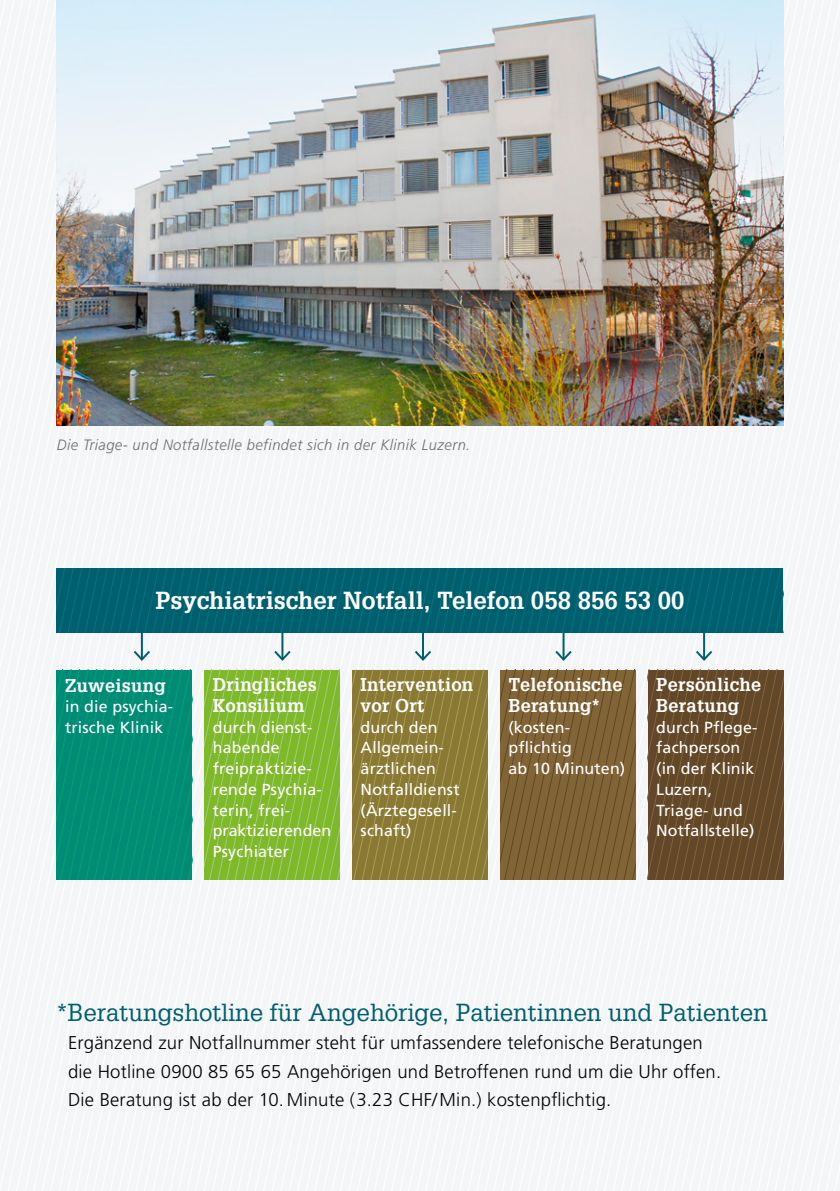
<style>
.page{position:relative;width:840px;height:1191px;background:#fff}
.page>*{position:absolute;margin:0;border:0;box-sizing:border-box;transform-origin:0 0}
.t1{font:24px "Glypha LT Pro";color:#005f6d}
.t2{font:700 24px "Glypha LT Pro";color:#fff}
.t3{font:300 18.4px/28.4px "Frutiger LT Std";letter-spacing:.01em;color:#000}
.t4{font:700 18px/20.8px "Glypha LT Pro";letter-spacing:.015em;color:#fff}
.t5{font:16px/20.8px "Frutiger LT Std";letter-spacing:.01em;color:#fff}
.t6{font:italic 300 15px "Frutiger LT Std";letter-spacing:.03em;color:#706f6f}
</style>
<div class="page">
<div style="left:0;top:0;width:600px;height:1191px;background:#f4f5f7"></div>
<div style="left:600px;top:0;width:239px;height:1191px;background:#f4f5f7"></div>
<svg style="left:57px;top:670px;width:135px;height:209px;background:#008d75"></svg>
<svg style="left:204px;top:670px;width:135px;height:209px;background:#81bb31"></svg>
<svg style="left:352px;top:670px;width:135px;height:209px;background:#8d7d37"></svg>
<svg style="left:500px;top:670px;width:135px;height:209px;background:#7e6135"></svg>
<svg style="left:647px;top:670px;width:135px;height:209px;background:#664b2b"></svg>
<svg style="left:57px;top:568px;width:534px;height:64px;background:#006170"></svg>
<svg style="left:591px;top:568px;width:191px;height:64px;background:#006170"></svg>
<hr style="left:141px;top:632px;width:2px;height:27px;background:#005f6d">
<svg style="left:131px;top:648px;width:21px;height:14px"></svg>
<hr style="left:281px;top:632px;width:2px;height:27px;background:#005f6d">
<svg style="left:272px;top:648px;width:20px;height:14px"></svg>
<hr style="left:422px;top:632px;width:2px;height:27px;background:#005f6d">
<svg style="left:412px;top:648px;width:21px;height:14px"></svg>
<hr style="left:562px;top:632px;width:2px;height:27px;background:#005f6d">
<svg style="left:553px;top:648px;width:20px;height:14px"></svg>
<hr style="left:702px;top:632px;width:2px;height:27px;background:#005f6d">
<svg style="left:693px;top:648px;width:21px;height:14px"></svg>
<img style="left:57px;top:0;width:725px;height:425px">
<p class="t6" style="left:57px;top:436px;width:415px">Die Triage- und Notfallstelle befindet sich in der Klinik Luzern.</p>
<h1 class="t2" style="left:155px;top:585px;width:530px">Psychiatrischer Notfall, Telefon 058 856 53 00</h1>
<p class="t4" style="left:65px;top:674px;width:102px">Zuweisung</p>
<p class="t5" style="left:65px;top:696px;width:108px">in die psychia&shy;trische Klinik</p>
<p class="t4" style="left:213px;top:674px;width:105px">Dringliches<br>Konsilium</p>
<p class="t5" style="left:213px;top:716px;width:120px">durch dienst&shy;habende freipraktizie&shy;rende Psychia&shy;terin, frei&shy;praktizierenden<br>Psychiater</p>
<p class="t4" style="left:360px;top:674px;width:114px">Intervention vor Ort</p>
<p class="t5" style="left:360px;top:716px;width:100px">durch den<br>Allgemein&shy;ärztlichen<br>Notfalldienst (Ärztegesell&shy;schaft)</p>
<p class="t4" style="left:508px;top:674px;width:116px">Telefonische<br>Beratung*</p>
<p class="t5" style="left:508px;top:716px;width:118px">(kosten&shy;pflichtig<br>ab 10 Minuten)</p>
<p class="t4" style="left:655px;top:674px;width:106px">Persönliche<br>Beratung</p>
<p class="t5" style="left:655px;top:716px;width:103px">durch Pflege&shy;fachperson (in der Klinik<br>Luzern,<br>Triage- und<br>Notfallstelle)</p>
<h1 class="t1" style="left:57px;top:997px;width:712px">*Beratungshotline für Angehörige, Patientinnen und Patienten</h1>
<p class="t3" style="left:68px;top:1029px;width:654px">Ergänzend zur Notfallnummer steht für umfassendere telefonische Beratungen die Hotline 0900 85 65 65 Angehörigen und Betroffenen rund um die Uhr offen.<br>Die Beratung ist ab der 10.Minute (3.23 CHF/Min.) kostenpflichtig.</p>
</div>
